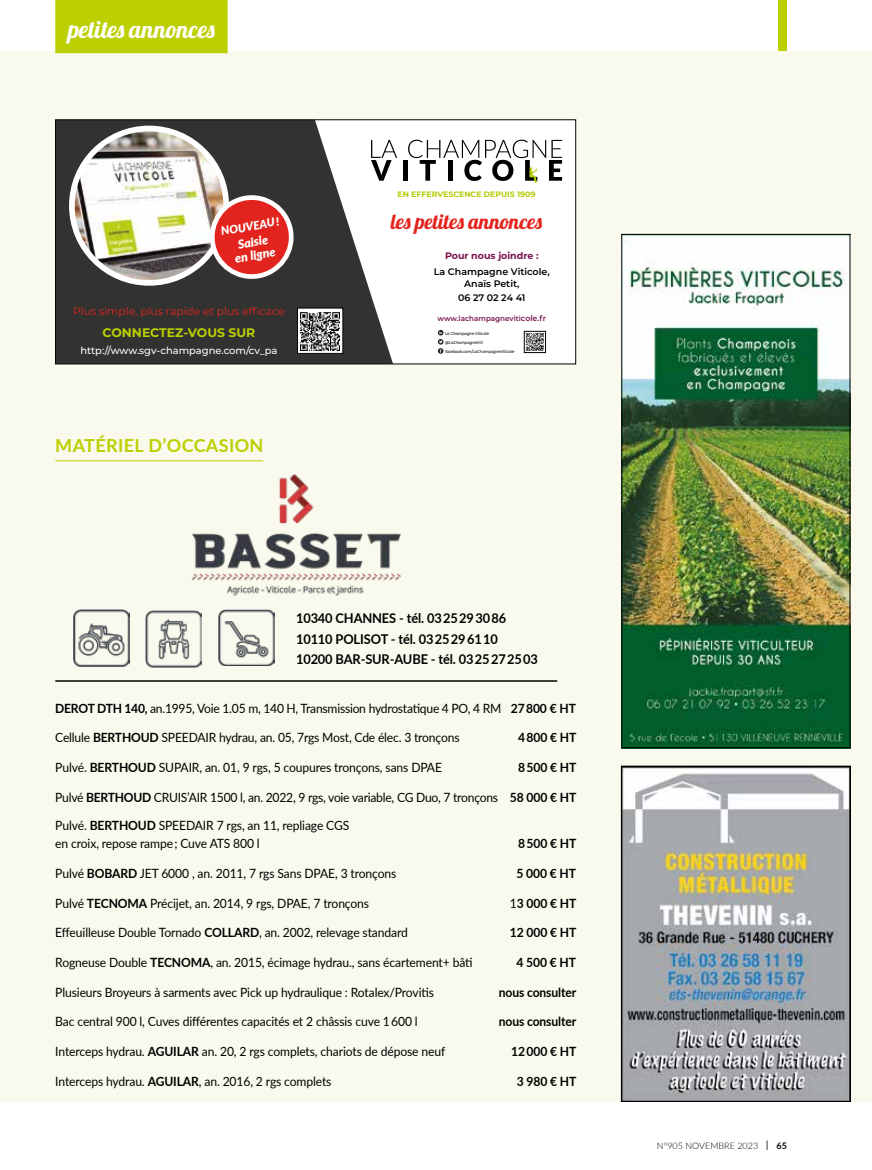
<style>
.page{position:relative;width:872px;height:1170px;background:#fff}
.page>*{position:absolute;margin:0;border:0;box-sizing:border-box;transform-origin:0 0}
.t1{font:24px "Lobster 1.4";color:#fff}
.t2{font:20.7px "Lobster 1.4";color:#e3231d}
.t3{font:700 18px "Lato";letter-spacing:.02em;color:#bccf00}
.t4{font:700 13.5px/20.7px "Lato";letter-spacing:-.01em;color:#000;scale:.95 1}
.t5{font:12.75px/27.9px "Lato";letter-spacing:-.01em;color:#000;scale:.95 1}
.t6{font:700 12.75px "Lato";letter-spacing:-.01em;color:#000;scale:.95 1}
.t7{font:700 12.45px "Montserrat";color:#bccf00}
.t8{font:italic 900 12.3px/13.2px "Lato";color:#fff;text-align:center}
.t9{font:italic 900 11.55px "Lato";color:#fff}
.t10{font:10.8px "Montserrat";color:#e3231d}
.t11{font:500 9.9px "Montserrat";color:#fff}
.t12{font:600 9.45px/11.6px "Montserrat";color:#000;text-align:center}
.t13{font:700 9.45px "Montserrat";color:#7a134c}
.t14{font:300 9px "Lato";color:#000}
.t15{font:700 7.8px "Montserrat";color:#b4cc04}
.t16{font:600 7.35px "Montserrat";color:#7a134c}
.t17{font:italic 500 4.2px "Montserrat";color:#000;scale:.85 1}
.s1{font-size:7.95px}
.s2{font-weight:700}
.s3{font-weight:400}
.s4{font-size:13.5px}
</style>
<div class="page">
<div style="left:778px;top:0;width:9px;height:54px;background:#bccf00"></div>
<div style="left:0;top:51px;width:872px;height:1050px;background:#f9faed"></div>
<img style="left:623px;top:768px;width:225px;height:331px">
<div style="left:621px;top:765px;width:229px;height:336px;border:1px solid #000"></div>
<div style="left:55px;top:0;width:173px;height:53px;background:#bccf00"></div>
<img style="left:191px;top:474px;width:210px;height:150px">
<img style="left:73px;top:610px;width:56px;height:56px">
<img style="left:146px;top:610px;width:56px;height:58px">
<img style="left:218px;top:610px;width:56px;height:56px">
<hr style="left:55px;top:680px;width:502px;height:1px;background:#000">
<hr style="left:55px;top:460px;width:208px;height:1px;background:#bccf00">
<div style="left:56px;top:120px;width:519px;height:244px;background:#fff"></div>
<svg style="left:57px;top:121px;width:336px;height:241px;fill:#323331"></svg>
<img style="left:72px;top:128px;width:154px;height:155px;border-radius:77px">
<div style="left:69px;top:126px;width:160px;height:160px;border:6px solid #fff;border-radius:50%"></div>
<svg style="left:209px;top:194px;width:85px;height:87px;background:#c2504b"></svg>
<svg style="left:299px;top:310px;width:42px;height:42px"></svg>
<img style="left:301px;top:311px;width:38px;height:39px">
<div style="left:297px;top:308px;width:46px;height:46px;border:1px solid #000"></div>
<svg style="left:371px;top:140px;width:26px;height:41px"></svg>
<div style="left:403px;top:160px;width:5px;height:21px;background:#000"></div>
<svg style="left:408px;top:140px;width:154px;height:43px"></svg>
<svg style="left:526px;top:333px;width:17px;height:18px"></svg>
<div style="left:524px;top:331px;width:21px;height:22px;border:1px solid #000"></div>
<svg style="left:438px;top:330px;width:5px;height:24px"></svg>
<div style="left:55px;top:119px;width:521px;height:245px;border:1px solid #000"></div>
<img style="left:623px;top:236px;width:225px;height:510px">
<div style="left:621px;top:234px;width:229px;height:514px;border:1px solid #000"></div>
<h1 class="t1" style="left:68px;top:14px;width:148px">petites annonces</h1>
<p class="t9" style="left:220px;top:223px;width:60px;rotate:-10deg">NOUVEAU !</p>
<p class="t8" style="left:231px;top:238px;width:42px;rotate:-10deg">Saisie en ligne</p>
<p class="t10" style="left:73px;top:303px;width:213px">Plus simple, plus rapide et plus efficace</p>
<p class="t7" style="left:103px;top:323px;width:154px">CONNECTEZ-VOUS SUR</p>
<p class="t11" style="left:80px;top:343px;width:199px">http://www.sgv-champagne.com/cv_pa</p>
<h3 class="t3" style="left:55px;top:432px;width:210px">MATÉRIEL D’OCCASION</h3>
<p class="t15" style="left:397px;top:188px;width:139px">EN EFFERVESCENCE DEPUIS 1909</p>
<h2 class="t2" style="left:391px;top:208px;width:153px">les petites annonces</h2>
<p class="t13" style="left:445px;top:248px;width:95px">Pour nous joindre :</p>
<p class="t12" style="left:434px;top:266px;width:117px">La Champagne Viticole,<br>Anaïs Petit,</p>
<p class="t12" style="left:458px;top:291px;width:69px">06 27 02 24 41</p>
<p class="t16" style="left:437px;top:313px;width:110px">www.lachampagneviti<span class="s1">cole.fr</span></p>
<p class="t17" style="left:445px;top:330px;width:53px">La Champagne Viticole</p>
<p class="t17" style="left:445px;top:339px;width:46px">@LaChampagneViti</p>
<p class="t17" style="left:445px;top:348px;width:83px">facebook.com/LaChampagneViticole</p>
<p class="t4" style="left:296px;top:607px;width:256px">10340 CHANNES - tél. 03 25 29 30 86<br>10110 POLISOT - tél. 03 25 29 61 10<br>10200 BAR-SUR-AUBE - tél. 03 25 27 25 03</p>
<p class="t5" style="left:55px;top:693px;width:549px"><span class="s2">DEROT DTH 140,</span> an.1995, Voie 1.05 m, 140 H, Transmission hydrostatique 4 PO, 4 RM <span class="s2">27 800 € HT</span></p>
<p class="t5" style="left:55px;top:723px;width:427px">Cellule <span class="s2">BERTHOUD</span> SPEEDAIR hydrau, an. 05, 7rgs Most, Cde élec. 3 tronçons</p>
<p class="t6" style="left:518px;top:728px;width:63px">4 800 € HT</p>
<p class="t5" style="left:55px;top:753px;width:408px">Pulvé. <span class="s2">BERTHOUD</span> SUPAIR, an. 01, 9 rgs, 5 coupures tronçons, sans DPAE</p>
<p class="t6" style="left:518px;top:758px;width:63px">8 500 € HT</p>
<p class="t5" style="left:55px;top:782px;width:550px">Pulvé <span class="s2">BERTHOUD</span> CRUIS’AIR 1500 l, an. 2022, 9 rgs, voie variable, CG Duo, 7 tronçons <span class="s2">58 000 € HT<br></span>Pulvé. <span class="s2">BERTHOUD</span> SPEEDAIR 7 rgs, an 11, repliage CGS</p>
<p class="t5" style="left:55px;top:829px;width:217px">en croix, repose rampe ; Cuve ATS 800 l</p>
<p class="t6" style="left:518px;top:834px;width:63px">8 500 € HT</p>
<p class="t5" style="left:55px;top:858px;width:360px">Pulvé <span class="s2">BOBARD</span> JET 6000 , an. 2011, 7 rgs Sans DPAE, 3 tronçons</p>
<p class="t6" style="left:516px;top:863px;width:64px">5 000 € HT</p>
<p class="t5" style="left:55px;top:888px;width:332px">Pulvé <span class="s2">TECNOMA</span> Précijet, an. 2014, 9 rgs, DPAE, 7 tronçons</p>
<p class="t6" style="left:510px;top:893px;width:71px"><span class="s3">1</span>3 000 € HT</p>
<p class="t5" style="left:55px;top:918px;width:373px">Effeuilleuse Double Tornado <span class="s2">COLLARD</span>, an. 2002, relevage standard</p>
<p class="t6" style="left:510px;top:923px;width:71px">12 000 € HT</p>
<p class="t5" style="left:55px;top:947px;width:441px">Rogneuse Double <span class="s2">TECNOMA</span>, an. 2015, écimage hydrau., sans écartement+ bâti</p>
<p class="t6" style="left:516px;top:952px;width:64px">4 500 € HT</p>
<p class="t5" style="left:55px;top:977px;width:400px">Plusieurs Broyeurs à sarments avec Pick up hydraulique : Rotalex/Provitis</p>
<p class="t6" style="left:499px;top:982px;width:83px">nous consulter</p>
<p class="t5" style="left:55px;top:1007px;width:383px">Bac central 900 l, Cuves différentes capacités et 2 châssis cuve 1 600 l</p>
<p class="t6" style="left:499px;top:1012px;width:83px">nous consulter</p>
<p class="t5" style="left:55px;top:1036px;width:412px">Interceps hydrau. <span class="s2">AGUILAR</span> an. 20, 2 rgs complets, chariots de dépose neuf</p>
<p class="t6" style="left:511px;top:1041px;width:70px">12 000 € HT</p>
<p class="t5" style="left:55px;top:1066px;width:292px">Interceps hydrau. <span class="s2">AGUILAR</span>, an. 2016, 2 rgs complets</p>
<p class="t6" style="left:517px;top:1071px;width:64px">3 980 € HT</p>
<p class="t14" style="left:657px;top:1139px;width:131px">N°905 NOVEMBRE 2023 <span class="s4">I</span> <span class="s2">65</span></p>
</div>
